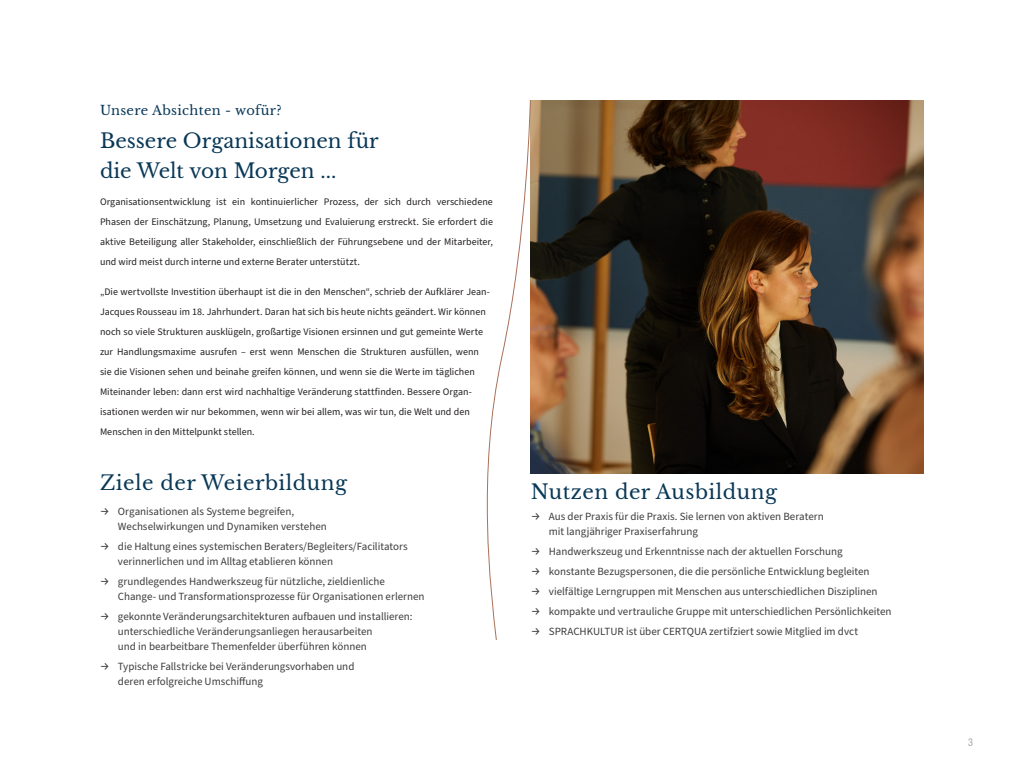
<style>
.page{position:relative;width:1024px;height:768px;background:#fff}
.page>*{position:absolute;margin:0;border:0;box-sizing:border-box;transform-origin:0 0}
.t1{font:20px/30px "Libre Baskerville";color:#093857}
.t2{font:20px "Libre Baskerville";letter-spacing:.025em;color:#093857}
.t3{font:13px "Libre Baskerville";letter-spacing:.025em;color:#093857}
.t4{font:11px/15px "Source Sans Pro";color:#3b3c3b}
.t5{font:10px/20px "Source Sans Pro";color:#231f20;text-align:justify}
.t6{font:condensed 10px "Swiss 721 BT";color:#a7a2a0}
.s1{font-family:"Fira Sans"}
</style>
<div class="page">
<img style="left:531px;top:100px;width:393px;height:374px">
<svg style="left:486px;top:100px;width:45px;height:540px"></svg>
<p class="t3" style="left:100px;top:102px;width:183px">Unsere Absichten - wofür?</p>
<h1 class="t1" style="left:100px;top:126px;width:280px">Bessere Organisationen für die Welt von Morgen ...</h1>
<p class="t5" style="left:100px;top:192px;width:395px">Organisationsentwicklung ist ein kontinuierlicher Prozess, der sich durch verschiedene Phasen der Einschätzung, Planung, Umsetzung und Evaluierung erstreckt. Sie erfordert die aktive Beteiligung aller Stakeholder, einschließlich der Führungsebene und der Mitarbeiter, und wird meist durch interne und externe Berater unterstützt.</p>
<p class="t5" style="left:100px;top:282px;width:391px;text-align:left">„Die wertvollste Investition überhaupt ist die in den Menschen“, schrieb der Aufklärer Jean-Jacques Rousseau im 18. Jahrhundert. Daran hat sich bis heute nichts geändert. Wir können noch so viele Strukturen ausklügeln, großartige Visionen ersinnen und gut gemeinte Werte zur Handlungsmaxime ausrufen – erst wenn Menschen die Strukturen ausfüllen, wenn sie die Visionen sehen und beinahe greifen können, und wenn sie die Werte im täglichen Miteinander leben: dann erst wird nachhaltige Veränderung stattfinden. Bessere Organ&shy;isationen werden wir nur bekommen, wenn wir bei allem, was wir tun, die Welt und den Menschen in den Mittelpunkt stellen.</p>
<h1 class="t2" style="left:100px;top:471px;width:249px">Ziele der Weierbildung</h1>
<h1 class="t2" style="left:531px;top:480px;width:248px">Nutzen der Ausbildung</h1>
<p class="t4" style="left:118px;top:504px;width:210px;text-indent:-18px"><span class="s1">→</span> Organisationen als Systeme begreifen,<br>Wechselwirkungen und Dynamiken verstehen</p>
<p class="t4" style="left:118px;top:539px;width:291px;text-indent:-18px"><span class="s1">→</span> die Haltung eines systemischen Beraters/Begleiters/Facilitators verinnerlichen und im Alltag etablieren können</p>
<p class="t4" style="left:118px;top:574px;width:308px;text-indent:-18px"><span class="s1">→</span> grundlegendes Handwerkszeug für nützliche, zieldienliche<br>Change- und Transformationsprozesse für Organisationen erlernen</p>
<p class="t4" style="left:118px;top:609px;width:296px;text-indent:-18px"><span class="s1">→</span> gekonnte Veränderungsarchitekturen aufbauen und installieren: unterschiedliche Veränderungsanliegen herausarbeiten<br>und in bearbeitbare Themenfelder überführen können</p>
<p class="t4" style="left:118px;top:659px;width:238px;text-indent:-18px"><span class="s1">→</span> Typische Fallstricke bei Veränderungsvorhaben und deren erfolgreiche Umschiffung</p>
<p class="t4" style="left:549px;top:509px;width:276px;text-indent:-18px"><span class="s1">→</span> Aus der Praxis für die Praxis. Sie lernen von aktiven Beratern mit langjähriger Praxiserfahrung</p>
<p class="t4" style="left:531px;top:544px;width:313px"><span class="s1">→</span> Handwerkszeug und Erkenntnisse nach der aktuellen Forschung</p>
<p class="t4" style="left:531px;top:564px;width:340px"><span class="s1">→</span> konstante Bezugspersonen, die die persönliche Entwicklung begleiten</p>
<p class="t4" style="left:531px;top:584px;width:348px"><span class="s1">→</span> vielfältige Lerngruppen mit Menschen aus unterschiedlichen Disziplinen</p>
<p class="t4" style="left:531px;top:604px;width:362px"><span class="s1">→</span> kompakte und vertrauliche Gruppe mit unterschiedlichen Persönlichkeiten</p>
<p class="t4" style="left:531px;top:624px;width:329px"><span class="s1">→</span> SPRACHKULTUR ist über CERTQUA zertifziert sowie Mitglied im dvct</p>
<p class="t6" style="left:968px;top:736px;width:6px">3</p>
</div>
